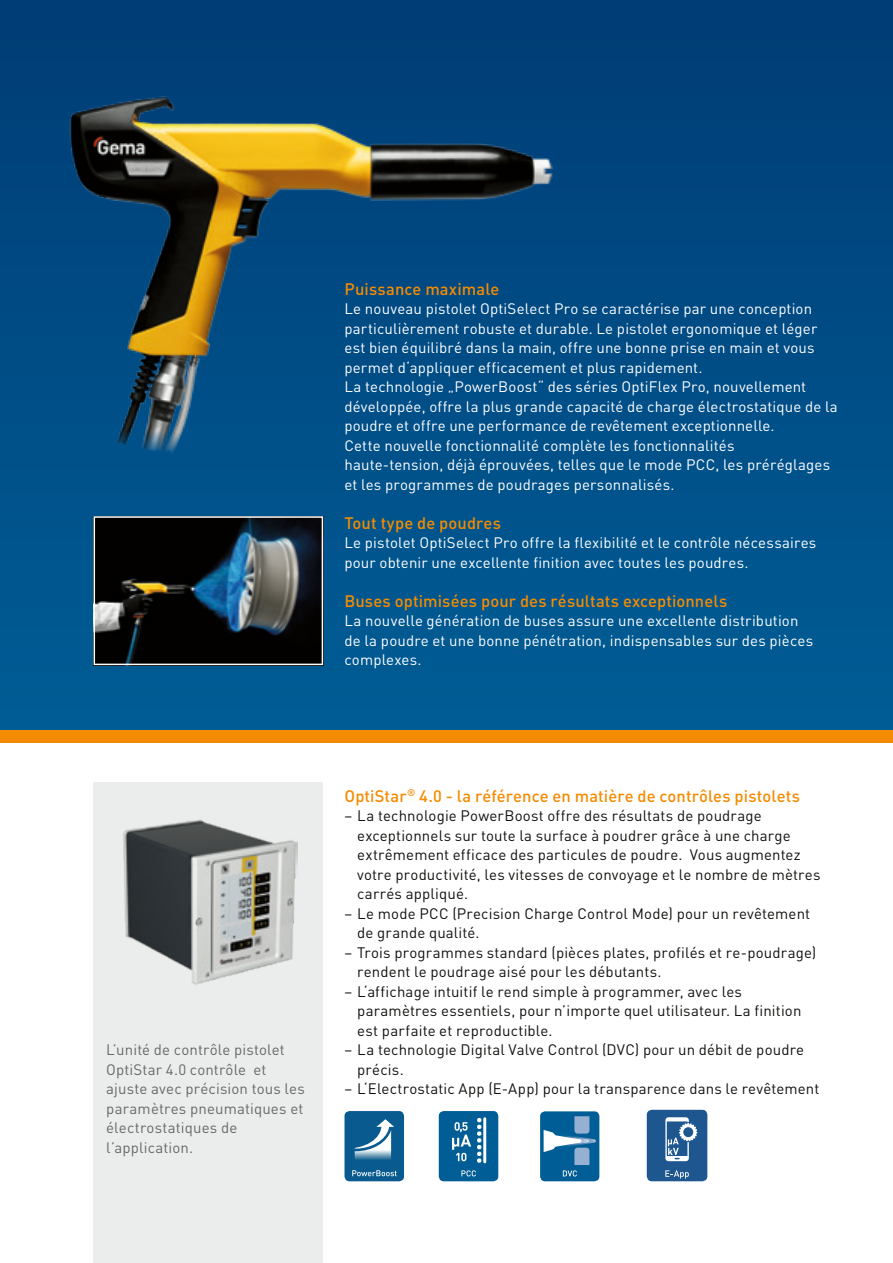
<style>
.page{position:relative;width:893px;height:1263px;background:#fff}
.page>*{position:absolute;margin:0;border:0;box-sizing:border-box;transform-origin:0 0}
.t1{font:500 16.5px "DIN Pro";letter-spacing:.005em;color:#f58b00}
.t2{font:15px/19.5px "DIN Pro";letter-spacing:.01em;color:#fff}
.t3{font:15px/19.5px "DIN Pro";letter-spacing:.01em;color:#11110f}
.t4{font:15px/19.5px "DIN Pro";letter-spacing:.01em;color:#676968}
</style>
<div class="page">
<div style="left:0;top:0;width:893px;height:737px;background:linear-gradient(to bottom,#003c75,#005d96)"></div>
<svg style="left:880px;top:0;width:13px;height:730px;background:#004c85"></svg>
<div style="left:0;top:730px;width:893px;height:13px;background:#f58b00"></div>
<img style="left:97px;top:519px;width:223px;height:143px">
<div style="left:94px;top:516px;width:229px;height:149px;border:2px solid #fff"></div>
<img style="left:0;top:18px;width:585px;height:473px">
<div style="left:93px;top:782px;width:230px;height:481px;background:#ebecec"></div>
<div style="left:439px;top:1111px;width:59px;height:70px;background:#005d95;border-radius:5px"></div>
<svg style="left:452px;top:1122px;width:19px;height:39px"></svg>
<svg style="left:477px;top:1118px;width:5px;height:45px"></svg>
<hr style="left:483px;top:1119px;width:3px;height:43px;background:#fff">
<svg style="left:461px;top:1170px;width:15px;height:6px"></svg>
<div style="left:540px;top:1111px;width:59px;height:70px;background:#005d95;border-radius:5px"></div>
<svg style="left:544px;top:1116px;width:52px;height:60px"></svg>
<div style="left:647px;top:1110px;width:60px;height:71px;background:#1e5790;border-radius:5px"></div>
<svg style="left:665px;top:1170px;width:24px;height:8px"></svg>
<svg style="left:665px;top:1117px;width:32px;height:44px"></svg>
<div style="left:344px;top:1111px;width:60px;height:70px;background:#085a8f;border-radius:5px"></div>
<svg style="left:352px;top:1170px;width:45px;height:6px"></svg>
<svg style="left:354px;top:1119px;width:40px;height:41px"></svg>
<img style="left:123px;top:819px;width:174px;height:166px">
<p class="t1" style="left:344px;top:275px;width:157px">Puissance maximale</p>
<p class="t2" style="left:344px;top:297px;width:495px">Le nouveau pistolet OptiSelect Pro se caractérise par une conception particulièrement robuste et durable. Le pistolet ergonomique et léger est bien équilibré dans la main, offre une bonne prise en main et vous permet d‘appliquer efficacement et plus rapidement.<br>La technologie „PowerBoost“ des séries OptiFlex Pro, nouvellement développée, offre la plus grande capacité de charge électrostatique de la poudre et offre une performance de revêtement exceptionnelle.<br>Cette nouvelle fonctionnalité complète les fonctionnalités<br>haute-tension, déjà éprouvées, telles que le mode PCC, les préréglages et les programmes de poudrages personnalisés.</p>
<p class="t1" style="left:344px;top:509px;width:158px">Tout type de poudres</p>
<p class="t2" style="left:344px;top:531px;width:473px">Le pistolet OptiSelect Pro offre la flexibilité et le contrôle nécessaires pour obtenir une excellente finition avec toutes les poudres.</p>
<p class="t1" style="left:344px;top:587px;width:384px">Buses optimisées pour des résultats exceptionnels</p>
<p class="t2" style="left:344px;top:609px;width:470px">La nouvelle génération de buses assure une excellente distribution de la poudre et une bonne pénétration, indispensables sur des pièces complexes.</p>
<p class="t4" style="left:106px;top:1038px;width:200px">L’unité de contrôle pistolet<br>OptiStar 4.0 contrôle et ajuste avec précision tous les paramètres pneumatiques et électrostatiques de l’application.</p>
<p class="t1" style="left:344px;top:782px;width:457px">OptiStar<sup>®</sup> 4.0 - la référence en matière de contrôles pistolets</p>
<p class="t3" style="left:357px;top:804px;width:465px;text-indent:-13px">– La technologie PowerBoost offre des résultats de poudrage exceptionnels sur toute la surface à poudrer grâce à une charge extrêmement efficace des particules de poudre. Vous augmentez votre productivité, les vitesses de convoyage et le nombre de mètres carrés appliqué.</p>
<p class="t3" style="left:357px;top:902px;width:454px;text-indent:-13px">– Le mode PCC (Precision Charge Control Mode) pour un revêtement de grande qualité.</p>
<p class="t3" style="left:357px;top:941px;width:461px;text-indent:-13px">– Trois programmes standard (pièces plates, profilés et re-poudrage) rendent le poudrage aisé pour les débutants.</p>
<p class="t3" style="left:357px;top:980px;width:446px;text-indent:-13px">– L‘affichage intuitif le rend simple à programmer, avec les paramètres essentiels, pour n’importe quel utilisateur. La finition est parfaite et reproductible.</p>
<p class="t3" style="left:357px;top:1038px;width:448px;text-indent:-13px">– La technologie Digital Valve Control (DVC) pour un débit de poudre précis.</p>
<p class="t3" style="left:344px;top:1077px;width:476px">– L‘Electrostatic App (E-App) pour la transparence dans le revêtement</p>
</div>
